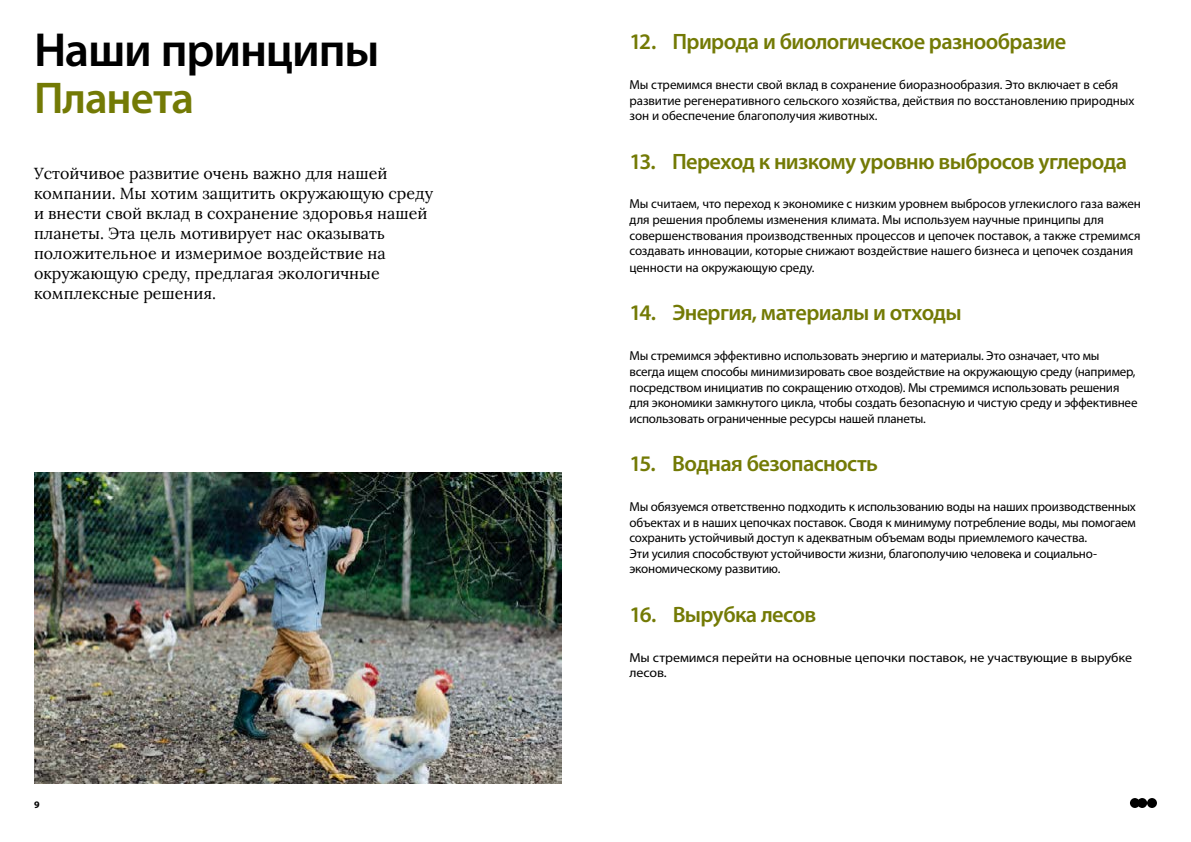
<style>
.page{position:relative;width:1191px;height:842px;background:#fff}
.page>*{position:absolute;margin:0;border:0;box-sizing:border-box;transform-origin:0 0}
.t1{font:600 48px "Myriad Pro";letter-spacing:-.025em;color:#000}
.t2{font:600 44.7px "Myriad Pro";letter-spacing:-.025em;color:#737a05}
.t3{font:600 22.3px "Myriad Pro";letter-spacing:-.025em;color:#737a05}
.t4{font:16px/20px "Lora";color:#000}
.t5{font:13px/15.6px "Myriad Pro";letter-spacing:-.015em;color:#000}
.t6{font:13px/15.6px "Myriad Pro";letter-spacing:-.015em;color:#000;scale:1.07 1}
.t7{font:700 10px "Myriad Pro";color:#000}
</style>
<div class="page">
<svg style="left:1130px;top:798px;width:27px;height:10px"></svg>
<img style="left:34px;top:472px;width:527px;height:311px">
<h1 class="t1" style="left:34px;top:20px;width:347px">Наши принципы</h1>
<h2 class="t2" style="left:34px;top:69px;width:162px">Планета</h2>
<p class="t4" style="left:34px;top:163px;width:400px">Устойчивое развитие очень важно для нашей компании. Мы хотим защитить окружающую среду и внести свой вклад в сохранение здоровья нашей планеты. Эта цель мотивирует нас оказывать положительное и измеримое воздействие на окружающую среду, предлагая экологичные комплексные решения.</p>
<p class="t7" style="left:34px;top:798px;width:7px">9</p>
<h3 class="t3" style="left:629px;top:27px;width:438px">12. Природа и биологическое разнообразие</h3>
<p class="t5" style="left:629px;top:77px;width:506px">Мы стремимся внести свой вклад в сохранение биоразнообразия. Это включает в себя развитие регенеративного сельского хозяйства, действия по восстановлению природных зон и обеспечение благополучия животных.</p>
<h3 class="t3" style="left:629px;top:147px;width:499px">13. Переход к низкому уровню выбросов углерода</h3>
<p class="t5" style="left:629px;top:196px;width:513px">Мы считаем, что переход к экономике с низким уровнем выбросов углекислого газа важен для решения проблемы изменения климата. Мы используем научные принципы для совершенствования производственных процессов и цепочек поставок, а также стремимся создавать инновации, которые снижают воздействие нашего бизнеса и цепочек создания</p>
<p class="t5" style="left:629px;top:260px;width:186px">ценности на окружающую среду.</p>
<h3 class="t3" style="left:629px;top:299px;width:334px">14. Энергия, материалы и отходы</h3>
<p class="t5" style="left:629px;top:348px;width:509px">Мы стремимся эффективно использовать энергию и материалы. Это означает, что мы всегда ищем способы минимизировать свое воздействие на окружающую среду (например, посредством инициатив по сокращению отходов). Мы стремимся использовать решения для экономики замкнутого цикла, чтобы создать безопасную и чистую среду и эффективнее использовать ограниченные ресурсы нашей планеты.</p>
<h3 class="t3" style="left:629px;top:449px;width:250px">15. Водная безопасность</h3>
<p class="t5" style="left:629px;top:499px;width:508px">Мы обязуемся ответственно подходить к использованию воды на наших производственных объектах и в наших цепочках поставок. Сводя к минимуму потребление воды, мы помогаем сохранить устойчивый доступ к адекватным объемам воды приемлемого качества.<br>Эти усилия способствуют устойчивости жизни, благополучию человека и социально&shy;экономическому развитию.</p>
<h3 class="t3" style="left:629px;top:600px;width:188px">16. Вырубка лесов</h3>
<p class="t6" style="left:629px;top:649px;width:471px">Мы стремимся перейти на основные цепочки поставок, не участвующие в вырубке лесов.</p>
</div>
